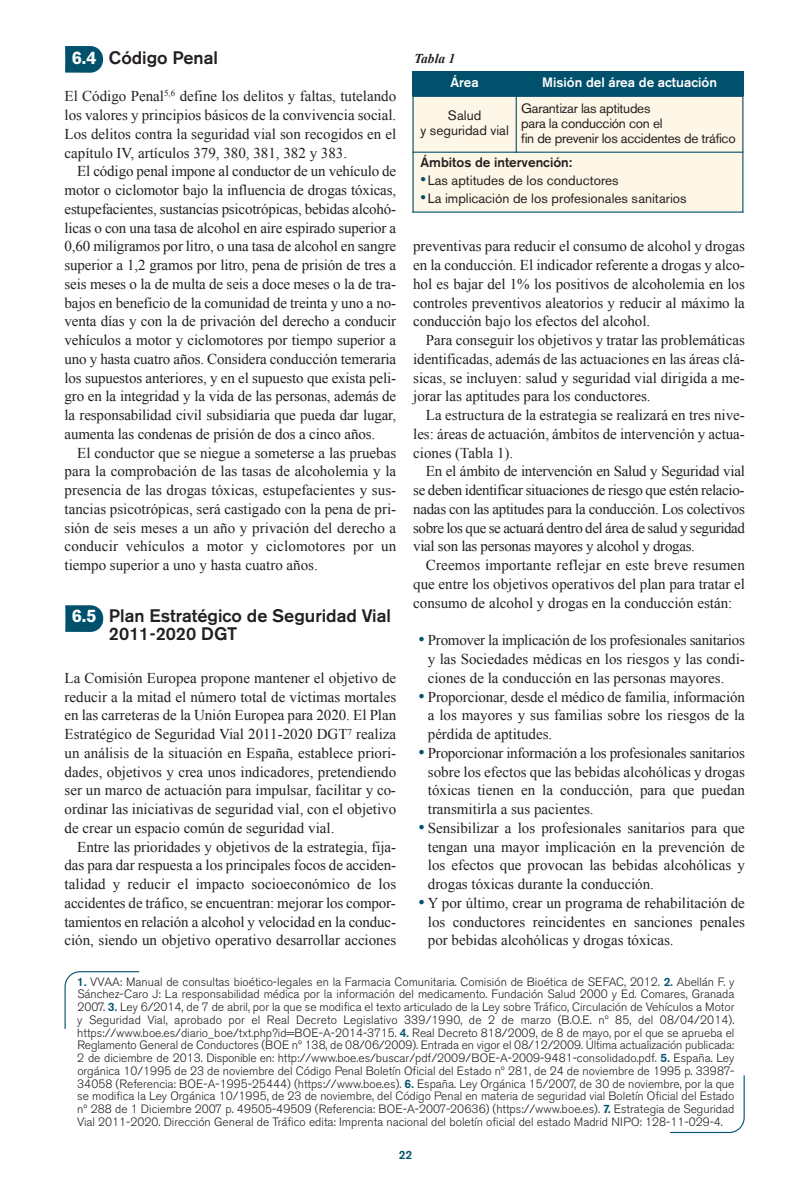
<style>
.page{position:relative;width:808px;height:1191px;background:#fff}
.page>*{position:absolute;margin:0;border:0;box-sizing:border-box;transform-origin:0 0}
.t1{font:500 18px/18px "Akzidenz Grotesk BE";color:#231f20}
.t2{font:15px/18.8px "Times New Roman";color:#231f20;text-align:justify}
.t3{font:13.5px/15px "Akzidenz Grotesk BE";color:#231f20;text-align:center}
.t4{font:13.5px/15px "Akzidenz Grotesk BE";letter-spacing:-.02em;color:#231f20}
.t5{font:500 13.5px "Akzidenz Grotesk BE";color:#fff}
.t6{font:500 13.5px "Akzidenz Grotesk BE";color:#231f20}
.t7{font:italic 700 13.5px "Times New Roman";color:#231f20}
.t8{font:300 12px/12.8px "Akzidenz Grotesk BE";color:#231f20;text-align:justify}
.t9{font:500 12px "Akzidenz Grotesk BE";color:#01516c}
.s1{font-weight:700;color:#fff}
.s2{font-size:16.5px;color:#01516c}
.s3{font-size:18px;color:#01516c}
.s4{font-weight:500;color:#01516c}
</style>
<div class="page">
<svg style="left:65px;top:605px;width:38px;height:27px"></svg>
<svg style="left:65px;top:46px;width:38px;height:27px"></svg>
<svg style="left:64px;top:971px;width:76px;height:58px"></svg>
<svg style="left:670px;top:1075px;width:75px;height:58px"></svg>
<div style="left:412px;top:71px;width:104px;height:25px;background:#01516c"></div>
<div style="left:516px;top:71px;width:227px;height:25px;background:#01516c"></div>
<div style="left:412px;top:96px;width:104px;height:56px;background:#fef6e6"></div>
<div style="left:516px;top:96px;width:227px;height:56px;background:#fef6e6"></div>
<div style="left:412px;top:152px;width:331px;height:61px;background:#fef6e6"></div>
<hr style="left:412px;top:71px;width:2px;height:142px;background:#01516c">
<hr style="left:516px;top:71px;width:1px;height:82px;background:#01516c">
<hr style="left:742px;top:71px;width:1px;height:142px;background:#01516c">
<hr style="left:412px;top:96px;width:331px;height:1px;background:#01516c">
<hr style="left:412px;top:152px;width:331px;height:1px;background:#01516c">
<hr style="left:412px;top:211px;width:331px;height:2px;background:#01516c">
<p class="t1" style="left:72px;top:50px;width:148px"><span class="s1">6.4</span> Código Penal</p>
<p class="t2" style="left:65px;top:87px;width:333px">El Código Penal<sup>5,6</sup> define los delitos y faltas, tutelando los valores y principios básicos de la convivencia social.<br>Los delitos contra la seguridad vial son recogidos en el capítulo IV, artículos 379, 380, 381, 382 y 383.</p>
<p class="t2" style="left:65px;top:162px;width:333px;text-indent:13px">El código penal impone al conductor de un vehículo de motor o ciclomotor bajo la influencia de drogas tóxicas, estupefacientes, sustancias psicotrópicas, bebidas alcohó&shy;licas o con una tasa de alcohol en aire espirado superior a 0,60 miligramos por litro, o una tasa de alcohol en sangre superior a 1,2 gramos por litro, pena de prisión de tres a seis meses o la de multa de seis a doce meses o la de tra&shy;bajos en beneficio de la comunidad de treinta y uno a no&shy;venta días y con la de privación del derecho a conducir vehículos a motor y ciclomotores por tiempo superior a uno y hasta cuatro años. Considera conducción temeraria los supuestos anteriores, y en el supuesto que exista peli&shy;gro en la integridad y la vida de las personas, además de la responsabilidad civil subsidiaria que pueda dar lugar, aumenta las condenas de prisión de dos a cinco años.</p>
<p class="t2" style="left:65px;top:443px;width:333px;text-indent:13px">El conductor que se niegue a someterse a las pruebas para la comprobación de las tasas de alcoholemia y la presencia de las drogas tóxicas, estupefacientes y sus&shy;tancias psicotrópicas, será castigado con la pena de pri&shy;sión de seis meses a un año y privación del derecho a conducir vehículos a motor y ciclomotores por un tiempo superior a uno y hasta cuatro años.</p>
<p class="t1" style="left:109px;top:608px;width:284px;text-indent:-37px"><span class="s1">6.5</span> Plan Estratégico de Seguridad Vial<br>2011-2020 DGT</p>
<p class="t2" style="left:65px;top:668px;width:333px">La Comisión Europea propone mantener el objetivo de reducir a la mitad el número total de víctimas mortales en las carreteras de la Unión Europea para 2020. El Plan Estratégico de Seguridad Vial 2011-2020 DGT<sup>7</sup> realiza un análisis de la situación en España, establece priori&shy;dades, objetivos y crea unos indicadores, pretendiendo ser un marco de actuación para impulsar, facilitar y co&shy;ordinar las iniciativas de seguridad vial, con el objetivo de crear un espacio común de seguridad vial.</p>
<p class="t2" style="left:65px;top:837px;width:333px;text-indent:13px">Entre las prioridades y objetivos de la estrategia, fija&shy;das para dar respuesta a los principales focos de acciden&shy;talidad y reducir el impacto socioeconómico de los accidentes de tráfico, se encuentran: mejorar los compor&shy;tamientos en relación a alcohol y velocidad en la conduc&shy;ción, siendo un objetivo operativo desarrollar acciones</p>
<p class="t7" style="left:414px;top:51px;width:43px">Tabla 1</p>
<p class="t5" style="left:451px;top:78px;width:30px">Área</p>
<p class="t5" style="left:542px;top:78px;width:176px">Misión del área de actuación</p>
<p class="t3" style="left:420px;top:109px;width:90px">Salud<br>y seguridad vial</p>
<p class="t4" style="left:521px;top:102px;width:216px">Garantizar las aptitudes<br>para la conducción con el<br>fin de prevenir los accidentes de tráfico</p>
<p class="t6" style="left:420px;top:158px;width:153px">Ámbitos de intervención:</p>
<p class="t3" style="left:420px;top:174px;width:200px"><span class="s2">•</span>Las aptitudes de los conductores</p>
<p class="t3" style="left:420px;top:192px;width:268px"><span class="s2">•</span>La implicación de los profesionales sanitarios</p>
<p class="t2" style="left:413px;top:237px;width:333px">preventivas para reducir el consumo de alcohol y drogas en la conducción. El indicador referente a drogas y alco&shy;hol es bajar del 1% los positivos de alcoholemia en los controles preventivos aleatorios y reducir al máximo la conducción bajo los efectos del alcohol.</p>
<p class="t2" style="left:413px;top:331px;width:333px;text-indent:13px">Para conseguir los objetivos y tratar las problemáticas identificadas, además de las actuaciones en las áreas clá&shy;sicas, se incluyen: salud y seguridad vial dirigida a me&shy;jorar las aptitudes para los conductores.</p>
<p class="t2" style="left:413px;top:406px;width:333px;text-indent:13px">La estructura de la estrategia se realizará en tres nive&shy;les: áreas de actuación, ámbitos de intervención y actua&shy;ciones (Tabla 1).</p>
<p class="t2" style="left:413px;top:462px;width:333px;text-indent:13px">En el ámbito de intervención en Salud y Seguridad vial se deben identificar situaciones de riesgo que estén relacio&shy;nadas con las aptitudes para la conducción. Los colectivos sobre los que se actuará dentro del área de salud y seguridad vial son las personas mayores y alcohol y drogas.</p>
<p class="t2" style="left:413px;top:556px;width:333px;text-indent:13px">Creemos importante reflejar en este breve resumen que entre los objetivos operativos del plan para tratar el consumo de alcohol y drogas en la conducción están:</p>
<p class="t2" style="left:428px;top:631px;width:319px;text-indent:-9px"><span class="s3">•</span> Promover la implicación de los profesionales sanitarios y las Sociedades médicas en los riesgos y las condi&shy;ciones de la conducción en las personas mayores.</p>
<p class="t2" style="left:428px;top:687px;width:319px;text-indent:-9px"><span class="s3">•</span> Proporcionar, desde el médico de familia, información a los mayores y sus familias sobre los riesgos de la pérdida de aptitudes.</p>
<p class="t2" style="left:428px;top:743px;width:319px;text-indent:-9px"><span class="s3">•</span> Proporcionar información a los profesionales sanitarios sobre los efectos que las bebidas alcohólicas y drogas tóxicas tienen en la conducción, para que puedan transmitirla a sus pacientes.</p>
<p class="t2" style="left:428px;top:818px;width:319px;text-indent:-9px"><span class="s3">•</span> Sensibilizar a los profesionales sanitarios para que tengan una mayor implicación en la prevención de los efectos que provocan las bebidas alcohólicas y drogas tóxicas durante la conducción.</p>
<p class="t2" style="left:428px;top:893px;width:319px;text-indent:-9px"><span class="s3">•</span> Y por último, crear un programa de rehabilitación de los conductores reincidentes en sanciones penales por bebidas alcohólicas y drogas tóxicas.</p>
<p class="t8" style="left:77px;top:976px;width:659px"><span class="s4">1.</span> VVAA: Manual de consultas bioético-legales en la Farmacia Comunitaria. Comisión de Bioética de SEFAC, 2012. <span class="s4">2.</span> Abellán F. y Sánchez-Caro J: La responsabilidad médica por la información del medicamento. Fundación Salud 2000 y Ed. Comares, Granada 2007. <span class="s4">3.</span> Ley 6/2014, de 7 de abril, por la que se modifica el texto articulado de la Ley sobre Tráfico, Circulación de Vehículos a Motor y Seguridad Vial, aprobado por el Real Decreto Legislativo 339/1990, de 2 de marzo (B.O.E. nº 85, del 08/04/2014). https://www.boe.es/diario_boe/txt.php?id=BOE-A-2014-3715. <span class="s4">4.</span> Real Decreto 818/2009, de 8 de mayo, por el que se aprueba el Reglamento General de Conductores (BOE nº 138, de 08/06/2009). Entrada en vigor el 08/12/2009. Última actualización publicada:<br>2 de diciembre de 2013. Disponible en: http://www.boe.es/buscar/pdf/2009/BOE-A-2009-9481-consolidado.pdf. <span class="s4">5.</span> España. Ley orgánica 10/1995 de 23 de noviembre del Código Penal Boletín Oficial del Estado nº 281, de 24 de noviembre de 1995 p. 33987- 34058 (Referencia: BOE-A-1995-25444) (https://www.boe.es). <span class="s4">6.</span> España. Ley Orgánica 15/2007, de 30 de noviembre, por la que se modifica la Ley Orgánica 10/1995, de 23 de noviembre, del Código Penal en materia de seguridad vial Boletín Oficial del Estado nº 288 de 1 Diciembre 2007 p. 49505-49509 (Referencia: BOE-A-2007-20636) (https://www.boe.es). <span class="s4">7.</span> Estrategia de Seguridad Vial 2011-2020. Dirección General de Tráfico edita: Imprenta nacional del boletín oficial del estado Madrid NIPO: 128-11-029-4.</p>
<p class="t9" style="left:399px;top:1150px;width:15px">22</p>
</div>
